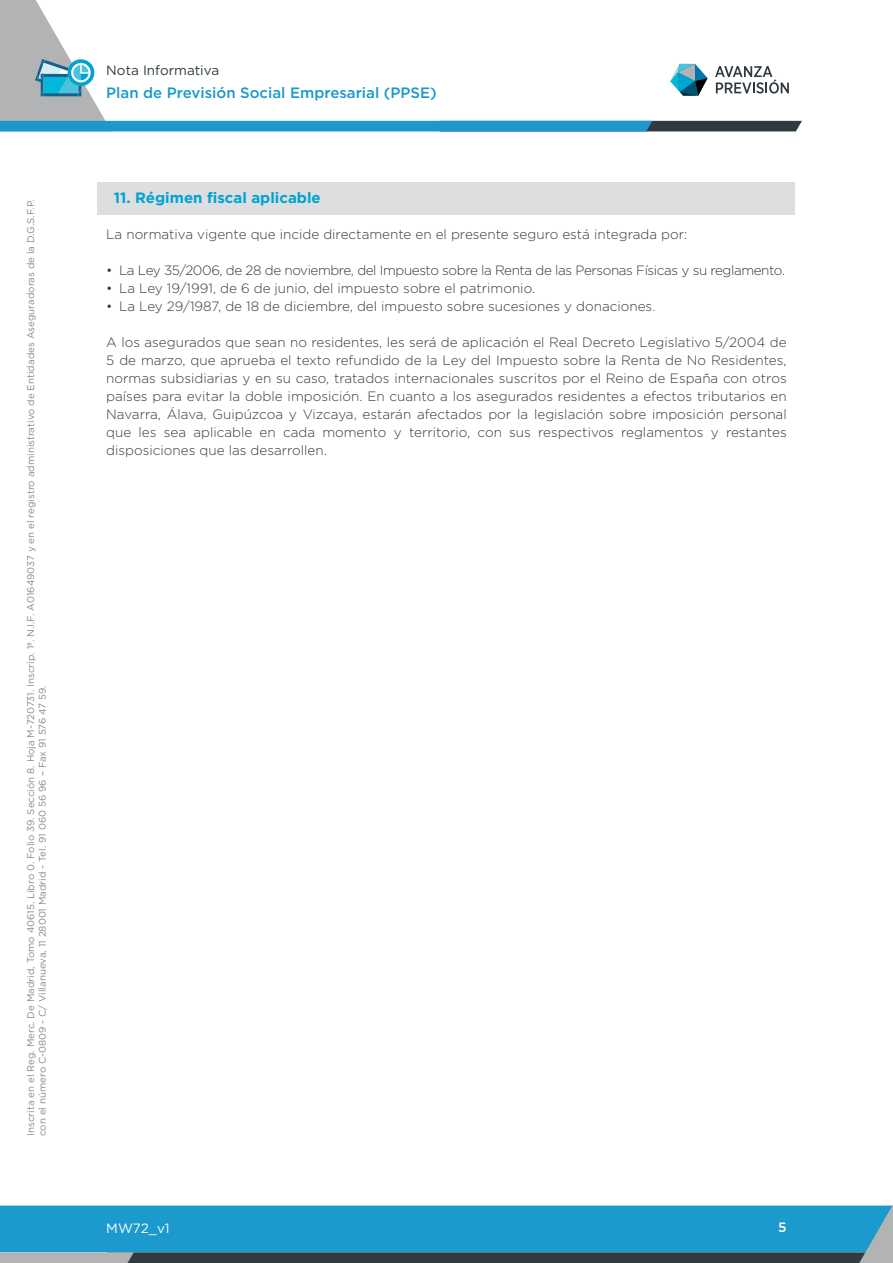
<style>
.page{position:relative;width:893px;height:1263px;background:#fff}
.page>*{position:absolute;margin:0;border:0;box-sizing:border-box;transform-origin:0 0}
.t1{font:500 15px "Gotham";color:#1799cb}
.t2{font:700 15px "Gotham";color:#00a3d1}
.t3{font:300 13.5px/18px "Gotham";color:#2f3b41;text-align:justify}
.t4{font:300 13.5px "Gotham";letter-spacing:-.03em;color:#2f3b41}
.t5{font:13.5px "Gotham";color:#2f3b41}
.t6{font:13.5px "Gotham";color:#fff}
.t7{font:500 13.5px "Gotham";color:#fff}
.t8{font:9.75px/11.7px "Gotham";color:#848a90}
</style>
<div class="page">
<svg style="left:0;top:1205px;width:893px;height:58px;background:#288db7"></svg>
<svg style="left:0;top:0;width:802px;height:131px"></svg>
<div style="left:98px;top:183px;width:697px;height:32px;background:#dddee0"></div>
<p class="t8" style="left:25px;top:1136px;width:938px;rotate:-90deg">Inscrita en el Reg. Merc. De Madrid, Tomo 40615. Libro 0. Folio 39. Sección 8. Hoja M-720731. Inscrip. 1ª. N.I.F. A01649037 y en el registro administrativo de Entidades Aseguradoras de la D.G.S.F.P. con el número C-0809 - C/ Villanueva, 11 28001 Madrid - Tel. 91 060 56 96 – Fax 91 576 47 59.</p>
<p class="t5" style="left:106px;top:61px;width:114px">Nota Informativa</p>
<p class="t1" style="left:106px;top:83px;width:332px">Plan de Previsión Social Empresarial (PPSE)</p>
<p class="t2" style="left:114px;top:188px;width:208px">11. Régimen fiscal aplicable</p>
<p class="t3" style="left:106px;top:225px;width:583px">La normativa vigente que incide directamente en el presente seguro está integrada por:</p>
<p class="t4" style="left:106px;top:262px;width:680px">• La Ley 35/2006, de 28 de noviembre, del Impuesto sobre la Renta de las Personas Físicas y su reglamento.</p>
<p class="t3" style="left:106px;top:279px;width:430px">• La Ley 19/1991, de 6 de junio, del impuesto sobre el patrimonio.</p>
<p class="t3" style="left:106px;top:297px;width:551px">• La Ley 29/1987, de 18 de diciembre, del impuesto sobre sucesiones y donaciones.</p>
<p class="t3" style="left:106px;top:333px;width:682px">A los asegurados que sean no residentes, les será de aplicación el Real Decreto Legislativo 5/2004 de 5 de marzo, que aprueba el texto refundido de la Ley del Impuesto sobre la Renta de No Residentes, normas subsidiarias y en su caso, tratados internacionales suscritos por el Reino de España con otros países para evitar la doble imposición. En cuanto a los asegurados residentes a efectos tributarios en Navarra, Álava, Guipúzcoa y Vizcaya, estarán afectados por la legislación sobre imposición personal que les sea aplicable en cada momento y territorio, con sus respectivos reglamentos y restantes disposiciones que las desarrollen.</p>
<p class="t6" style="left:106px;top:1219px;width:65px">MW72_v1</p>
<p class="t7" style="left:778px;top:1218px;width:10px">5</p>
</div>
